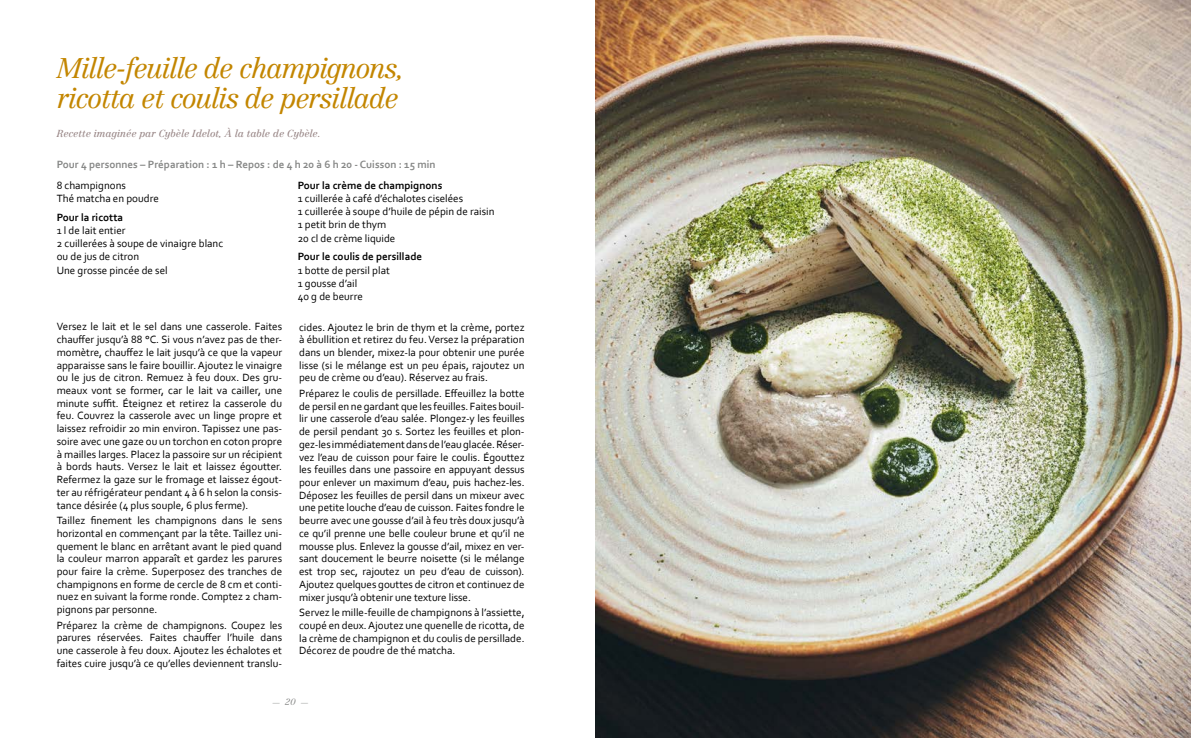
<style>
.page{position:relative;width:1191px;height:738px;background:#fff}
.page>*{position:absolute;margin:0;border:0;box-sizing:border-box;transform-origin:0 0}
.t1{font:italic 300 28px/30px "Centennial";letter-spacing:-.05em;color:#c38600}
.t2{font:11px/12.7px "Corbel";color:#000;text-align:justify}
.t3{font:700 11px "Corbel";color:#868786}
.t4{font:700 11px "Corbel";color:#000}
.t5{font:italic 10px "Centennial";letter-spacing:-.005em;color:#998787}
.t6{font:italic 300 7px "Centennial";color:#868786}
.s1{font-size:9px}
</style>
<div class="page">
<img style="left:595px;top:0;width:596px;height:737px">
<h1 class="t1" style="left:57px;top:53px;width:349px">Mille-feuille de champignons, ricotta et coulis de persillade</h1>
<p class="t5" style="left:57px;top:128px;width:265px">Recette imaginée par Cybèle Idelot, À la table de Cybèle.</p>
<p class="t3" style="left:57px;top:157px;width:380px">Pour 4 personnes – Préparation : 1 h – Repos : de 4 h 20 à 6 h 20 - Cuisson : 15 min</p>
<p class="t2" style="left:57px;top:178px;width:104px;line-height:13.2px">8 champignons<br>Thé matcha en poudre</p>
<p class="t4" style="left:57px;top:210px;width:68px">Pour la ricotta</p>
<p class="t2" style="left:57px;top:223px;width:168px;line-height:13.2px;text-align:left">1 l de lait entier<br>2 cuillerées à soupe de vinaigre blanc ou de jus de citron<br>Une grosse pincée de sel</p>
<p class="t4" style="left:298px;top:178px;width:146px">Pour la crème de champignons</p>
<p class="t2" style="left:298px;top:191px;width:198px;line-height:13.2px;text-align:left">1 cuillerée à café d’échalotes ciselées<br>1 cuillerée à soupe d’huile de pépin de raisin<br>1 petit brin de thym<br>20 cl de crème liquide</p>
<p class="t4" style="left:298px;top:250px;width:126px">Pour le coulis de persillade</p>
<p class="t2" style="left:298px;top:263px;width:94px;line-height:13.2px;text-align:left">1 botte de persil plat<br>1 gousse d’ail<br>40 g de beurre</p>
<p class="t2" style="left:57px;top:320px;width:227px">Versez le lait et le sel dans une casserole. Faites chauffer jusqu’à 88 °C. Si vous n’avez pas de ther&shy;momètre, chauffez le lait jusqu’à ce que la vapeur apparaisse sans le faire bouillir. Ajoutez le vinaigre ou le jus de citron. Remuez à feu doux. Des gru&shy;meaux vont se former, car le lait va cailler, une minute suffit. Éteignez et retirez la casserole du feu. Couvrez la casserole avec un linge propre et laissez refroidir 20 min environ. Tapissez une pas&shy;soire avec une gaze ou un torchon en coton propre à mailles larges. Placez la passoire sur un récipient à bords hauts. Versez le lait et laissez égoutter.<br>Refermez la gaze sur le fromage et laissez égout&shy;ter au réfrigérateur pendant 4 à 6 h selon la consis&shy;tance désirée (4 plus souple, 6 plus ferme).</p>
<p class="t2" style="left:57px;top:513px;width:227px">Taillez finement les champignons dans le sens horizontal en commençant par la tête. Taillez uni&shy;quement le blanc en arrêtant avant le pied quand la couleur marron apparaît et gardez les parures pour faire la crème. Superposez des tranches de champignons en forme de cercle de 8 cm et conti&shy;nuez en suivant la forme ronde. Comptez 2 cham&shy;pignons par personne.</p>
<p class="t2" style="left:57px;top:618px;width:227px">Préparez la crème de champignons. Coupez les parures réservées. Faites chauffer l’huile dans une casserole à feu doux. Ajoutez les échalotes et faites cuire jusqu’à ce qu’elles deviennent translu-</p>
<p class="t2" style="left:299px;top:320px;width:227px">cides. Ajoutez le brin de thym et la crème, portez à ébullition et retirez du feu. Versez la préparation dans un blender, mixez-la pour obtenir une purée lisse (si le mélange est un peu épais, rajoutez un peu de crème ou d’eau). Réservez au frais.</p>
<p class="t2" style="left:299px;top:386px;width:227px">Préparez le coulis de persillade. Effeuillez la botte de persil en ne gardant que les feuilles. Faites bouil&shy;lir une casserole d’eau salée. Plongez-y les feuilles de persil pendant 30 s. Sortez les feuilles et plon&shy;gez-les immédiatementdansdel’eauglacée.Réser&shy;vez l’eau de cuisson pour faire le coulis. Égouttez les feuilles dans une passoire en appuyant dessus pour enlever un maximum d’eau, puis hachez-les.<br>Déposez les feuilles de persil dans un mixeur avec une petite louche d’eau de cuisson. Faites fondre le beurre avec une gousse d’ail à feu très doux jusqu’à ce qu’il prenne une belle couleur brune et qu’il ne mousse plus. Enlevez la gousse d’ail, mixez en ver&shy;sant doucement le beurre noisette (si le mélange est trop sec, rajoutez un peu d’eau de cuisson).<br>Ajoutez quelques gouttes de citron et continuez de mixer jusqu’à obtenir une texture lisse.</p>
<p class="t2" style="left:299px;top:605px;width:227px">Servez le mille-feuille de champignons à l’assiette, coupé en deux. Ajoutez une quenelle de ricotta, de la crème de champignon et du coulis de persillade.<br>Décorez de poudre de thé matcha.</p>
<p class="t6" style="left:273px;top:698px;width:37px">— <span class="s1">20</span> —</p>
</div>
